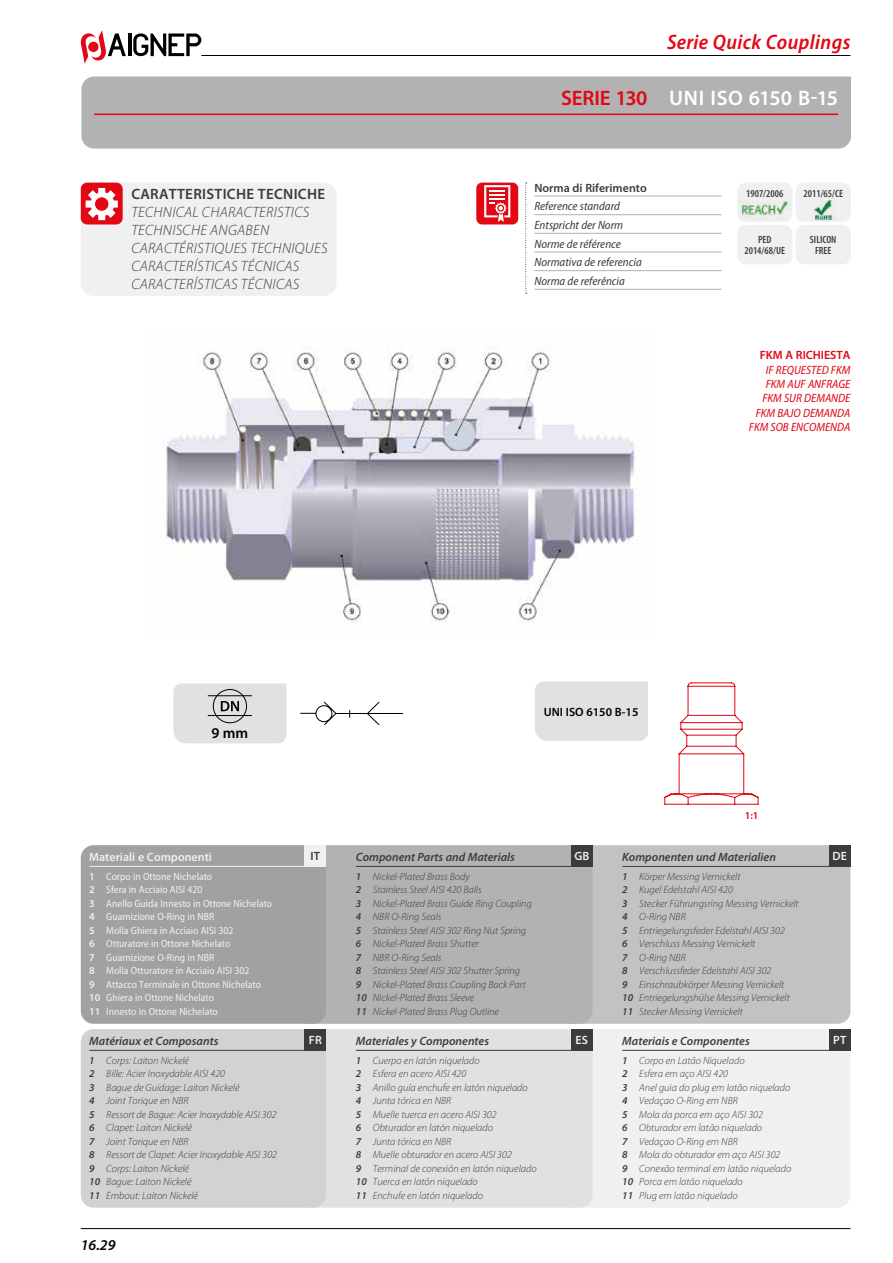
<style>
.page{position:relative;width:893px;height:1263px;background:#fff}
.page>*{position:absolute;margin:0;border:0;box-sizing:border-box;transform-origin:0 0}
.t1{font:600 21px "Myriad Pro";letter-spacing:-.005em;color:#fff}
.t2{font:italic 600 semi-condensed 21px "Myriad Pro";letter-spacing:.02em;color:#e30613}
.t3{font:italic 300 15px/18px "Myriad Pro";letter-spacing:.02em;color:#3c3c3b}
.t4{font:600 15px "Myriad Pro";letter-spacing:.02em;color:#3c3c3b}
.t5{font:italic 600 15px "Myriad Pro";color:#000}
.t6{font:600 15px "Myriad Pro";color:#000}
.t7{font:italic 600 12px "Myriad Pro";color:#3c3c3b}
.t8{font:italic semi-condensed 12px/18.6px "Myriad Pro";color:#3c3c3b}
.t9{font:italic semi-condensed 12px/14.4px "Myriad Pro";color:#e30613;text-align:right}
.t10{font:600 12px "Myriad Pro";color:#f0f0f0}
.t11{font:600 12px "Myriad Pro";color:#3c3c3b}
.t12{font:600 12px "Myriad Pro";color:#000}
.t13{font:600 12px "Myriad Pro";color:#e30613}
.t14{font:italic 300 10.5px/13.5px "Myriad Pro";color:#3c3c3b}
.t15{font:semi-condensed 10.5px/13.5px "Myriad Pro";color:#f0f0f0}
.t16{font:600 condensed 10.5px/10.5px "Myriad Pro";color:#3c3c3b;text-align:center}
.t17{font:600 10.5px "Myriad Pro";color:#e30613}
.s1{color:#e30613}
.s2{font-weight:600;font-stretch:normal}
.s3{font-weight:600}
</style>
<div class="page">
<hr style="left:81px;top:1228px;width:769px;height:1px;background:#000">
<hr style="left:201px;top:55px;width:649px;height:1px;background:#000">
<hr style="left:128px;top:33px;width:3px;height:23px;background:#000">
<svg style="left:133px;top:33px;width:68px;height:23px"></svg>
<svg style="left:80px;top:30px;width:46px;height:34px"></svg>
<div style="left:81px;top:183px;width:256px;height:113px;background:#f0f0f0;border-radius:13px"></div>
<div style="left:81px;top:183px;width:42px;height:41px;background:#e30613;border-radius:6px"></div>
<svg style="left:86px;top:188px;width:32px;height:32px"></svg>
<div style="left:81px;top:77px;width:770px;height:72px;background:#b3b2b2"></div>
<hr style="left:94px;top:114px;width:744px;height:1px;background:#e30613">
<img style="left:166px;top:346px;width:472px;height:277px">
<div style="left:535px;top:682px;width:113px;height:59px;background:#e1e1e1"></div>
<svg style="left:300px;top:702px;width:103px;height:23px"></svg>
<svg style="left:173px;top:683px;width:113px;height:60px"></svg>
<hr style="left:208px;top:715px;width:44px;height:1px;background:#000">
<div style="left:558px;top:1029px;width:292px;height:179px;background:#f0f0f0;border-radius:13px"></div>
<div style="left:829px;top:1029px;width:21px;height:21px;background:#3c3c3b"></div>
<div style="left:295px;top:1029px;width:297px;height:179px;background:#e1e1e1;border-radius:13px"></div>
<div style="left:571px;top:1029px;width:21px;height:21px;background:#3c3c3b"></div>
<div style="left:81px;top:1029px;width:245px;height:179px;background:#d2d2d2;border-radius:13px"></div>
<div style="left:305px;top:1029px;width:21px;height:21px;background:#3c3c3b"></div>
<div style="left:559px;top:845px;width:291px;height:179px;background:#c2c2c2;border-radius:13px"></div>
<div style="left:829px;top:845px;width:21px;height:21px;background:#3c3c3b"></div>
<div style="left:295px;top:845px;width:297px;height:179px;background:#b3b2b2;border-radius:13px"></div>
<div style="left:571px;top:845px;width:21px;height:21px;background:#3c3c3b"></div>
<div style="left:81px;top:845px;width:245px;height:179px;background:#a1a1a1;border-radius:13px"></div>
<div style="left:305px;top:845px;width:21px;height:21px;background:#f0f0f0"></div>
<hr style="left:89px;top:866px;width:237px;height:1px;background:#f0f0f0">
<hr style="left:89px;top:1050px;width:237px;height:1px;background:#3c3c3b">
<hr style="left:356px;top:866px;width:236px;height:1px;background:#3c3c3b">
<hr style="left:356px;top:1050px;width:236px;height:1px;background:#3c3c3b">
<hr style="left:622px;top:866px;width:228px;height:1px;background:#3c3c3b">
<hr style="left:622px;top:1050px;width:228px;height:1px;background:#3c3c3b">
<svg style="left:525px;top:183px;width:2px;height:111px"></svg>
<hr style="left:534px;top:196px;width:187px;height:1px;background:#b3b2b2">
<hr style="left:534px;top:214px;width:187px;height:1px;background:#b3b2b2">
<hr style="left:534px;top:233px;width:187px;height:1px;background:#b3b2b2">
<hr style="left:534px;top:252px;width:187px;height:1px;background:#b3b2b2">
<hr style="left:534px;top:270px;width:187px;height:1px;background:#b3b2b2">
<hr style="left:534px;top:289px;width:187px;height:1px;background:#b3b2b2">
<div style="left:476px;top:183px;width:42px;height:41px;background:#e30613;border-radius:6px"></div>
<svg style="left:484px;top:185px;width:26px;height:37px"></svg>
<div style="left:737px;top:183px;width:55px;height:39px;background:#f0f0f0;border-radius:9px"></div>
<img style="left:740px;top:201px;width:50px;height:17px">
<div style="left:796px;top:183px;width:55px;height:39px;background:#f0f0f0;border-radius:9px"></div>
<img style="left:812px;top:200px;width:23px;height:20px">
<div style="left:737px;top:225px;width:55px;height:39px;background:#f0f0f0;border-radius:9px"></div>
<div style="left:796px;top:225px;width:55px;height:39px;background:#f0f0f0;border-radius:9px"></div>
<svg style="left:664px;top:682px;width:94px;height:123px"></svg>
<h1 class="t2" style="left:667px;top:31px;width:185px">Serie Quick Couplings</h1>
<h2 class="t4" style="left:131px;top:185px;width:195px">CARATTERISTICHE TECNICHE</h2>
<h2 class="t3" style="left:131px;top:204px;width:198px">TECHNICAL CHARACTERISTICS<br>TECHNISCHE ANGABEN<br>CARACTÉRISTIQUES TECHNIQUES<br>CARACTERÍSTICAS TÉCNICAS<br>CARACTERÍSTICAS TÉCNICAS</h2>
<h2 class="t6" style="left:211px;top:723px;width:38px">9 mm</h2>
<h1 class="t1" style="left:561px;top:85px;width:279px"><span class="s1">SERIE 130</span> UNI ISO 6150 B-15</h1>
<p class="t11" style="left:534px;top:180px;width:114px">Norma di Riferimento</p>
<p class="t8" style="left:534px;top:197px;width:109px">Reference standard<br>Entspricht der Norm<br>Norme de référence<br>Normativa de referencia<br>Norma de referência</p>
<p class="t16" style="left:746px;top:189px;width:39px">1907/2006</p>
<p class="t16" style="left:803px;top:189px;width:41px">2011/65/CE</p>
<p class="t16" style="left:744px;top:235px;width:42px">PED<br>2014/68/UE</p>
<p class="t16" style="left:810px;top:235px;width:28px">SILICON<br>FREE</p>
<p class="t13" style="left:760px;top:348px;width:92px">FKM A RICHIESTA</p>
<p class="t9" style="left:749px;top:363px;width:103px">IF REQUESTED FKM<br>FKM AUF ANFRAGE<br>FKM SUR DEMANDE<br>FKM BAJO DEMANDA<br>FKM SOB ENCOMENDA</p>
<p class="t12" style="left:544px;top:704px;width:96px">UNI ISO 6150 B-15</p>
<p class="t17" style="left:745px;top:809px;width:15px">1:1</p>
<p class="t10" style="left:89px;top:849px;width:124px">Materiali e Componenti</p>
<p class="t11" style="left:311px;top:849px;width:11px">IT</p>
<p class="t10" style="left:574px;top:849px;width:16px">GB</p>
<p class="t10" style="left:833px;top:849px;width:16px">DE</p>
<p class="t15" style="left:89px;top:870px;width:184px"><span class="s2">1</span> Corpo in Ottone Nichelato<br><span class="s2">2</span> Sfera in Acciaio AISI 420<br><span class="s2">3</span> Anello Guida Innesto in Ottone Nichelato<br><span class="s2">4</span> Guarnizione O-Ring in NBR<br><span class="s2">5</span> Molla Ghiera in Acciaio AISI 302<br><span class="s2">6</span> Otturatore in Ottone Nichelato<br><span class="s2">7</span> Guarnizione O-Ring in NBR<br><span class="s2">8</span> Molla Otturatore in Acciaio AISI 302<br><span class="s2">9</span> Attacco Terminale in Ottone Nichelato<br><span class="s2">10</span> Ghiera in Ottone Nichelato<br><span class="s2">11</span> Innesto in Ottone Nichelato</p>
<p class="t7" style="left:89px;top:1033px;width:131px">Matériaux et Composants</p>
<p class="t14" style="left:89px;top:1054px;width:189px"><span class="s3">1</span> Corps: Laiton Nickelé<br><span class="s3">2</span> Bille: Acier Inoxydable AISI 420<br><span class="s3">3</span> Bague de Guidage: Laiton Nickelé<br><span class="s3">4</span> Joint Torique en NBR<br><span class="s3">5</span> Ressort de Bague: Acier Inoxydable AISI 302<br><span class="s3">6</span> Clapet: Laiton Nickelé<br><span class="s3">7</span> Joint Torique en NBR<br><span class="s3">8</span> Ressort de Clapet: Acier Inoxydable AISI 302<br><span class="s3">9</span> Corps: Laiton Nickelé<br><span class="s3">10</span> Bague: Laiton Nickelé<br><span class="s3">11</span> Embout: Laiton Nickelé</p>
<p class="t7" style="left:356px;top:849px;width:161px">Component Parts and Materials</p>
<p class="t14" style="left:356px;top:870px;width:178px"><span class="s3">1</span> Nickel-Plated Brass Body<br><span class="s3">2</span> Stainless Steel AISI 420 Balls<br><span class="s3">3</span> Nickel-Plated Brass Guide Ring Coupling<br><span class="s3">4</span> NBR O-Ring Seals<br><span class="s3">5</span> Stainless Steel AISI 302 Ring Nut Spring<br><span class="s3">6</span> Nickel-Plated Brass Shutter<br><span class="s3">7</span> NBR O-Ring Seals<br><span class="s3">8</span> Stainless Steel AISI 302 Shutter Spring<br><span class="s3">9</span> Nickel-Plated Brass Coupling Back Part<br><span class="s3">10</span> Nickel-Plated Brass Sleeve<br><span class="s3">11</span> Nickel-Plated Brass Plug Outline</p>
<p class="t7" style="left:356px;top:1033px;width:135px">Materiales y Componentes</p>
<p class="t14" style="left:356px;top:1054px;width:182px"><span class="s3">1</span> Cuerpo en latón niquelado<br><span class="s3">2</span> Esfera en acero AISI 420<br><span class="s3">3</span> Anillo guía enchufe en latón niquelado<br><span class="s3">4</span> Junta tórica en NBR<br><span class="s3">5</span> Muelle tuerca en acero AISI 302<br><span class="s3">6</span> Obturador en latón niquelado<br><span class="s3">7</span> Junta tórica en NBR<br><span class="s3">8</span> Muelle obturador en acero AISI 302<br><span class="s3">9</span> Terminal de conexión en latón niquelado<br><span class="s3">10</span> Tuerca en latón niquelado<br><span class="s3">11</span> Enchufe en latón niquelado</p>
<p class="t7" style="left:622px;top:849px;width:155px">Komponenten und Materialien</p>
<p class="t14" style="left:622px;top:870px;width:178px"><span class="s3">1</span> Körper Messing Vernickelt<br><span class="s3">2</span> Kugel Edelstahl AISI 420<br><span class="s3">3</span> Stecker Führungsring Messing Vernickelt<br><span class="s3">4</span> O-Ring NBR<br><span class="s3">5</span> Entriegelungsfeder Edelstahl AISI 302<br><span class="s3">6</span> Verschluss Messing Vernickelt<br><span class="s3">7</span> O-Ring NBR<br><span class="s3">8</span> Verschlussfeder Edelstahl AISI 302<br><span class="s3">9</span> Einschraubkörper Messing Vernickelt<br><span class="s3">10</span> Entriegelungshülse Messing Vernickelt<br><span class="s3">11</span> Stecker Messing Vernickelt</p>
<p class="t7" style="left:622px;top:1033px;width:129px">Materiais e Componentes</p>
<p class="t14" style="left:622px;top:1054px;width:171px"><span class="s3">1</span> Corpo en Latão Niquelado<br><span class="s3">2</span> Esfera em aço AISI 420<br><span class="s3">3</span> Anel guia do plug em latão niquelado<br><span class="s3">4</span> Vedaçao O-Ring em NBR<br><span class="s3">5</span> Mola da porca em aço AISI 302<br><span class="s3">6</span> Obturador em latão niquelado<br><span class="s3">7</span> Vedaçao O-Ring em NBR<br><span class="s3">8</span> Mola do obturador em aço AISI 302<br><span class="s3">9</span> Conexão terminal em latão niquelado<br><span class="s3">10</span> Porca em latão niquelado<br><span class="s3">11</span> Plug em latão niquelado</p>
<p class="t10" style="left:309px;top:1032px;width:14px">FR</p>
<p class="t10" style="left:576px;top:1032px;width:14px">ES</p>
<p class="t10" style="left:833px;top:1032px;width:15px">PT</p>
<h2 class="t5" style="left:81px;top:1235px;width:36px">16.29</h2>
</div>
